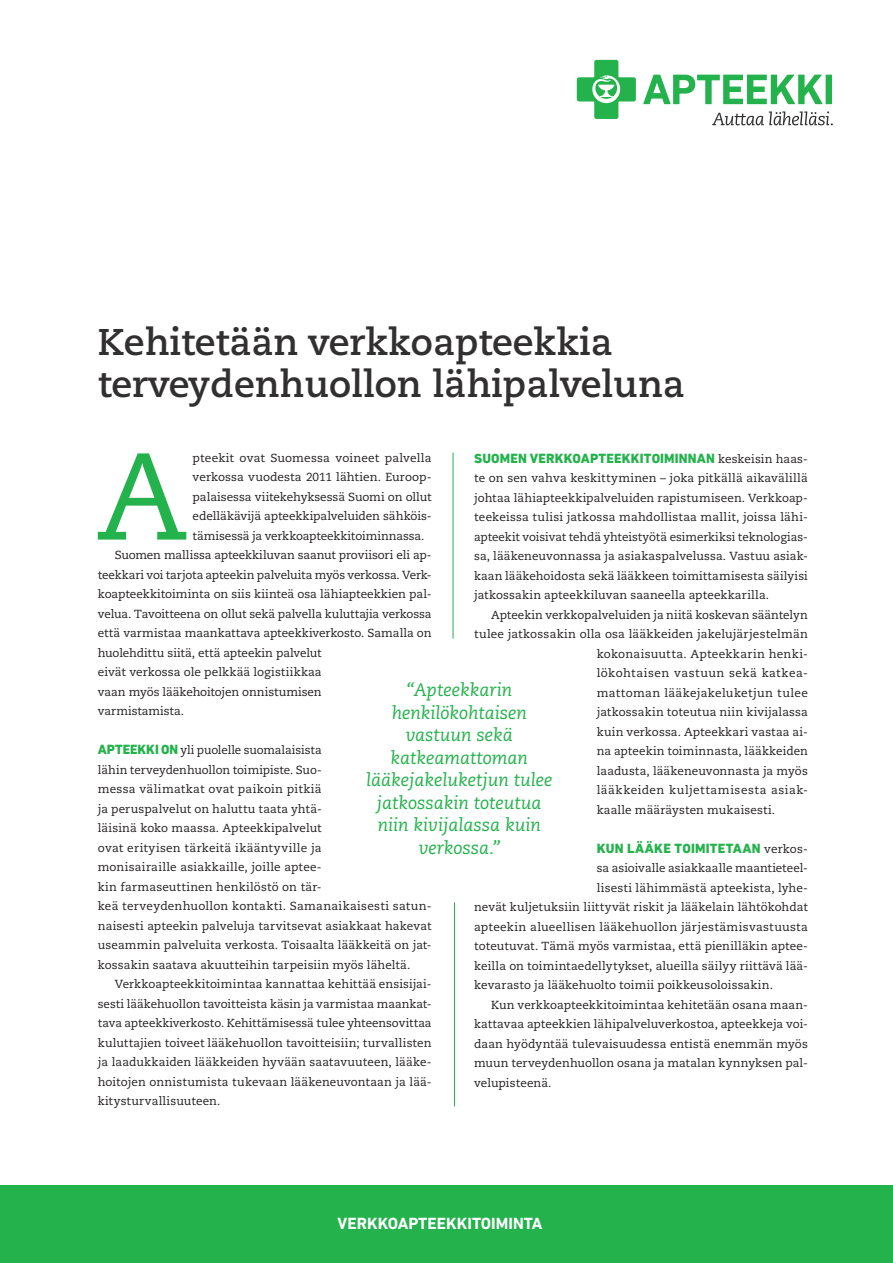
<style>
.page{position:relative;width:893px;height:1263px;background:#fff}
.page>*{position:absolute;margin:0;border:0;box-sizing:border-box;transform-origin:0 0}
.Leipis_antiikva_Afan{font:123.15px "Caecilia LT Std";color:#23b24b}
.Otsikko__Caecilia{font:700 37.2px/41.5px "Caecilia LT Pro 75";color:#312f30}
.ingressi{font:italic 18px/22.5px "Caecilia LT Std";color:#23b24b;text-align:center}
.OTSIKKO__DIN{font:700 16.5px "DIN Next LT Pro";color:#fff}
.Leipis_antiikva_sis{font:800 13.5px "DIN Next LT Pro";letter-spacing:.015em;color:#23b24b}
.Leipis_antiikva_sis-2{font:11.7px/19.5px "Caecilia LT Std";letter-spacing:.01em;color:#231f20;text-align:justify}
.Leipis_antiikva_Afan-2{font:11.7px/19.5px "Caecilia LT Std";letter-spacing:-.01em;color:#231f20;text-align:justify}
.Leipis_antiikva_sis-3{font:11.7px "Caecilia LT Std";letter-spacing:.04em;color:#231f20}
.Leipis_antiikva_sis-4{font:11.7px "Caecilia LT Std";letter-spacing:.03em;color:#231f20}
.s1{font-family:"DIN Next LT Pro";font-weight:800;font-size:13.5px;color:#23b24b}
.s2{font-family:"Caecilia LT Std";font-weight:400;font-size:11.7px;color:#231f20}
</style>
<div class="page">
<div style="left:0;top:1185px;width:893px;height:78px;background:#23b24b"></div>
<div style="left:826px;top:75px;width:6px;height:29px;background:#23b24b"></div>
<svg style="left:643px;top:75px;width:180px;height:29px"></svg>
<svg style="left:577px;top:60px;width:59px;height:59px"></svg>
<svg style="left:712px;top:111px;width:121px;height:14px"></svg>
<hr style="left:453px;top:453px;width:1px;height:186px;background:#23b24b">
<hr style="left:454px;top:902px;width:1px;height:204px;background:#23b24b">
<p class="Otsikko__Caecilia" style="left:98px;top:321px;width:589px">Kehitetään verkkoapteekkia terveydenhuollon lähipalveluna</p>
<p class="Leipis_antiikva_Afan" style="left:96px;top:425px;width:93px">A</p>
<p class="Leipis_antiikva_Afan-2" style="left:193px;top:448px;width:240px">pteekit ovat Suomessa voineet palvella verkossa vuodesta 2011 lähtien. Euroop&shy;palaisessa viitekehyksessä Suomi on ollut edelläkävijä apteekkipalveluiden sähköis&shy;tämisessä ja verkkoapteekkitoiminnassa.</p>
<p class="Leipis_antiikva_sis-2" style="left:98px;top:545px;width:335px;text-align:left;text-indent:17px">Suomen mallissa apteekkiluvan saanut proviisori eli ap&shy;teekkari voi tarjota apteekin palveluita myös verkossa. Verk&shy;koapteekkitoiminta on siis kiinteä osa lähiapteekkien pal&shy;velua. Tavoitteena on ollut sekä palvella kuluttajia verkossa että varmistaa maankattava apteekkiverkosto. Samalla on huolehdittu siitä, että apteekin palvelut<br>eivät verkossa ole pelkkää logistiikkaa<br>vaan myös lääkehoitojen onnistumisen<br>varmistamista.</p>
<p class="Leipis_antiikva_sis-2" style="left:98px;top:740px;width:335px;text-align:left"><span class="s1">APTEEKKI ON</span> yli puolelle suomalaisista<br>lähin terveydenhuollon toimipiste. Suo-<br>messa välimatkat ovat paikoin pitkiä<br>ja peruspalvelut on haluttu taata yhtä-<br>läisinä koko maassa. Apteekkipalvelut<br>ovat erityisen tärkeitä ikääntyville ja<br>monisairaille asiakkaille, joille aptee-<br>kin farmaseuttinen henkilöstö on tär-<br>keä terveydenhuollon kontakti. Samanaikaisesti satun&shy;naisesti apteekin palveluja tarvitsevat asiakkaat hakevat useammin palveluita verkosta. Toisaalta lääkkeitä on jat&shy;kossakin saatava akuutteihin tarpeisiin myös läheltä.</p>
<p class="Leipis_antiikva_sis-2" style="left:98px;top:974px;width:335px;text-indent:17px">Verkkoapteekkitoimintaa kannattaa kehittää ensisijai&shy;sesti lääkehuollon tavoitteista käsin ja varmistaa maankat&shy;tava apteekkiverkosto. Kehittämisessä tulee yhteensovittaa kuluttajien toiveet lääkehuollon tavoitteisiin; turvallisten ja laadukkaiden lääkkeiden hyvään saatavuuteen, lääke&shy;hoitojen onnistumista tukevaan lääkeneuvontaan ja lää&shy;kitysturvallisuuteen.</p>
<p class="Leipis_antiikva_sis" style="left:474px;top:450px;width:335px">SUOMEN VERKKOAPTEEKKITOIMINNAN <span class="s2">keskeisin haas-</span></p>
<p class="Leipis_antiikva_sis-2" style="left:474px;top:469px;width:335px">te on sen vahva keskittyminen – joka pitkällä aikavälillä johtaa lähiapteekkipalveluiden rapistumiseen. Verkkoap&shy;teekeissa tulisi jatkossa mahdollistaa mallit, joissa lähi&shy;apteekit voisivat tehdä yhteistyötä esimerkiksi teknologias&shy;sa, lääkeneuvonnassa ja asiakaspalvelussa. Vastuu asiak&shy;kaan lääkehoidosta sekä lääkkeen toimittamisesta säilyisi jatkossakin apteekkiluvan saaneella apteekkarilla.</p>
<p class="Leipis_antiikva_sis-2" style="left:491px;top:605px;width:318px">Apteekin verkkopalveluiden ja niitä koskevan sääntelyn</p>
<p class="Leipis_antiikva_sis-2" style="left:474px;top:625px;width:335px">tulee jatkossakin olla osa lääkkeiden jakelujärjestelmän</p>
<p class="Leipis_antiikva_sis-2" style="left:597px;top:644px;width:213px">kokonaisuutta. Apteekkarin henki-</p>
<p class="Leipis_antiikva_sis-3" style="left:597px;top:666px;width:213px">lökohtaisen vastuun sekä katkea-</p>
<p class="Leipis_antiikva_sis-4" style="left:597px;top:686px;width:213px">mattoman lääkejakeluketjun tulee</p>
<p class="Leipis_antiikva_sis-2" style="left:597px;top:703px;width:213px">jatkossakin toteutua niin kivijalassa</p>
<p class="Leipis_antiikva_sis-2" style="left:597px;top:722px;width:213px">kuin verkossa. Apteekkari vastaa ai-</p>
<p class="Leipis_antiikva_sis-2" style="left:597px;top:742px;width:213px">na apteekin toiminnasta, lääkkeiden</p>
<p class="Leipis_antiikva_sis-2" style="left:597px;top:761px;width:213px">laadusta, lääkeneuvonnasta ja myös</p>
<p class="Leipis_antiikva_sis-3" style="left:597px;top:783px;width:213px">lääkkeiden kuljettamisesta asiak-</p>
<p class="Leipis_antiikva_sis-2" style="left:597px;top:800px;width:180px">kaalle määräysten mukaisesti.</p>
<p class="Leipis_antiikva_sis" style="left:597px;top:840px;width:213px">KUN LÄÄKE TOIMITETAAN <span class="s2">verkos-</span></p>
<p class="Leipis_antiikva_sis-2" style="left:597px;top:859px;width:213px">sa asioivalle asiakkaalle maantieteel-</p>
<p class="Leipis_antiikva_sis-2" style="left:597px;top:878px;width:213px">lisesti lähimmästä apteekista, lyhe-</p>
<p class="Leipis_antiikva_sis-2" style="left:474px;top:898px;width:335px">nevät kuljetuksiin liittyvät riskit ja lääkelain lähtökohdat</p>
<p class="Leipis_antiikva_sis-2" style="left:474px;top:917px;width:335px">apteekin alueellisen lääkehuollon järjestämisvastuusta</p>
<p class="Leipis_antiikva_sis-2" style="left:474px;top:937px;width:335px">toteutuvat. Tämä myös varmistaa, että pienilläkin aptee-</p>
<p class="Leipis_antiikva_sis-2" style="left:474px;top:956px;width:335px">keilla on toimintaedellytykset, alueilla säilyy riittävä lää-</p>
<p class="Leipis_antiikva_sis-2" style="left:474px;top:976px;width:300px">kevarasto ja lääkehuolto toimii poikkeusoloissakin.</p>
<p class="Leipis_antiikva_sis-2" style="left:474px;top:995px;width:335px;text-indent:17px">Kun verkkoapteekkitoimintaa kehitetään osana maan&shy;kattavaa apteekkien lähipalveluverkostoa, apteekkeja voi&shy;daan hyödyntää tulevaisuudessa entistä enemmän myös muun terveydenhuollon osana ja matalan kynnyksen pal&shy;velupisteenä.</p>
<p class="ingressi" style="left:366px;top:679px;width:188px">“Apteekkarin henkilökohtaisen vastuun sekä katkeamattoman lääkejakeluketjun tulee jatkossakin toteutua niin kivijalassa kuin verkossa.”</p>
<p class="OTSIKKO__DIN" style="left:338px;top:1213px;width:206px">VERKKOAPTEEKKITOIMINTA</p>
</div>
